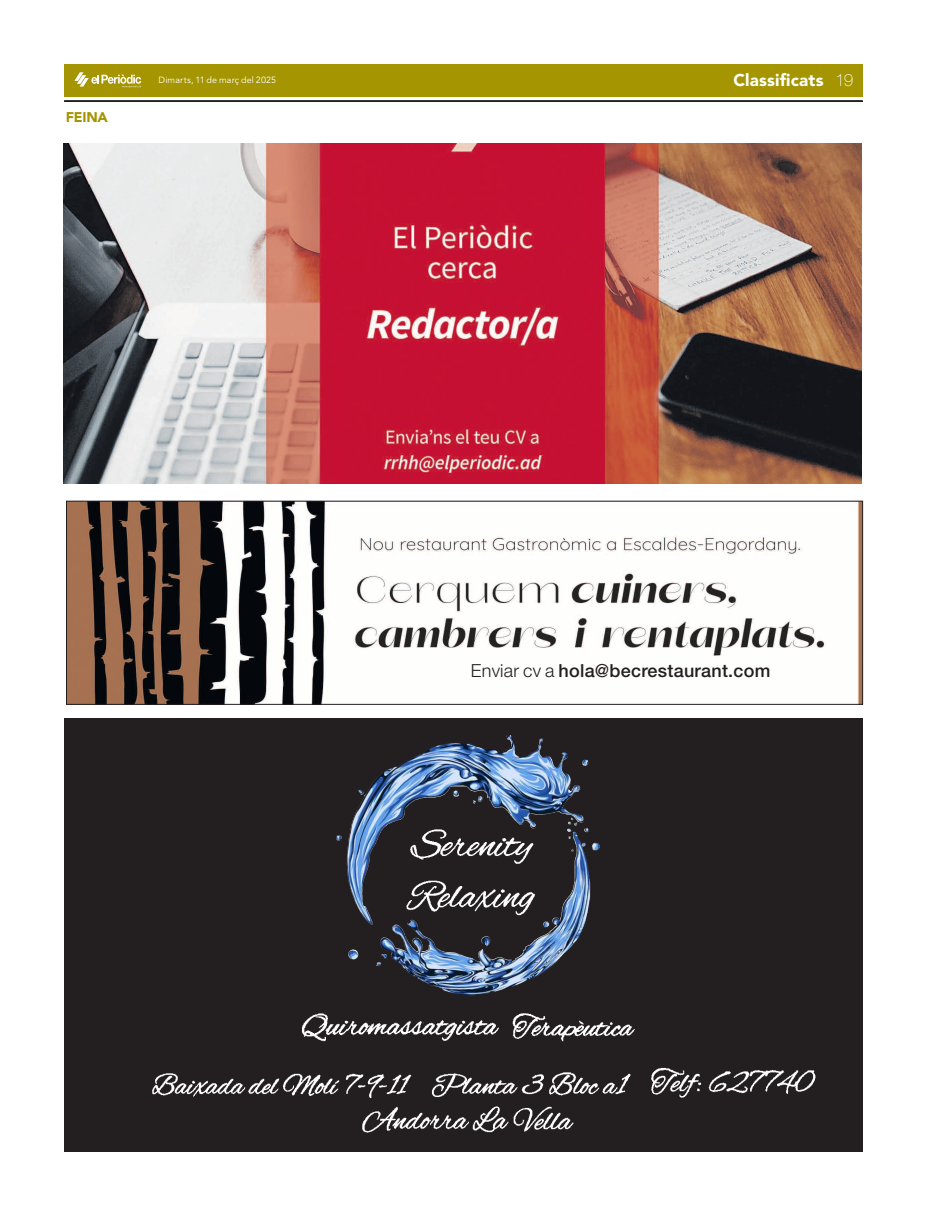
<style>
.page{position:relative;width:927px;height:1220px;background:#fff}
.page>*{position:absolute;margin:0;border:0;box-sizing:border-box;transform-origin:0 0}
.t1{font:500 18px "Helvetica Neue LT Std";letter-spacing:.015em;color:#231f20}
.t2{font:900 17px "Avenir LT Std";letter-spacing:.01em;color:#fff}
.t3{font:900 14px "Avenir LT Std";letter-spacing:-.015em;color:#a59500}
.t4{font:9px "Avenir LT Std";letter-spacing:.015em;color:#fff}
.s1{font-family:"Helvetica Neue LT Std";font-weight:100}
.s2{font-weight:300}
</style>
<div class="page">
<div style="left:64px;top:64px;width:798px;height:32px;background:#a59500"></div>
<svg style="left:74px;top:72px;width:67px;height:16px"></svg>
<hr style="left:64px;top:101px;width:798px;height:1px;background:#231f20">
<img style="left:68px;top:503px;width:793px;height:200px">
<div style="left:66px;top:501px;width:797px;height:204px;border:1px solid #231f20"></div>
<img style="left:63px;top:143px;width:798px;height:341px">
<div style="left:64px;top:718px;width:798px;height:433px;background:#231f20"></div>
<img style="left:336px;top:797px;width:264px;height:133px">
<img style="left:152px;top:1067px;width:664px;height:31px">
<img style="left:362px;top:1106px;width:212px;height:27px">
<img style="left:406px;top:735px;width:106px;height:27px">
<img style="left:301px;top:936px;width:334px;height:106px">
<p class="t3" style="left:66px;top:109px;width:44px">FEINA</p>
<p class="t4" style="left:158px;top:75px;width:119px">Dimarts, 11 de març del 2025</p>
<p class="t2" style="left:733px;top:70px;width:121px">Classificats <span class="s1">19</span></p>
<p class="t1" style="left:471px;top:660px;width:301px"><span class="s2">Enviar cv a</span> hola@becrestaurant.com</p>
</div>
